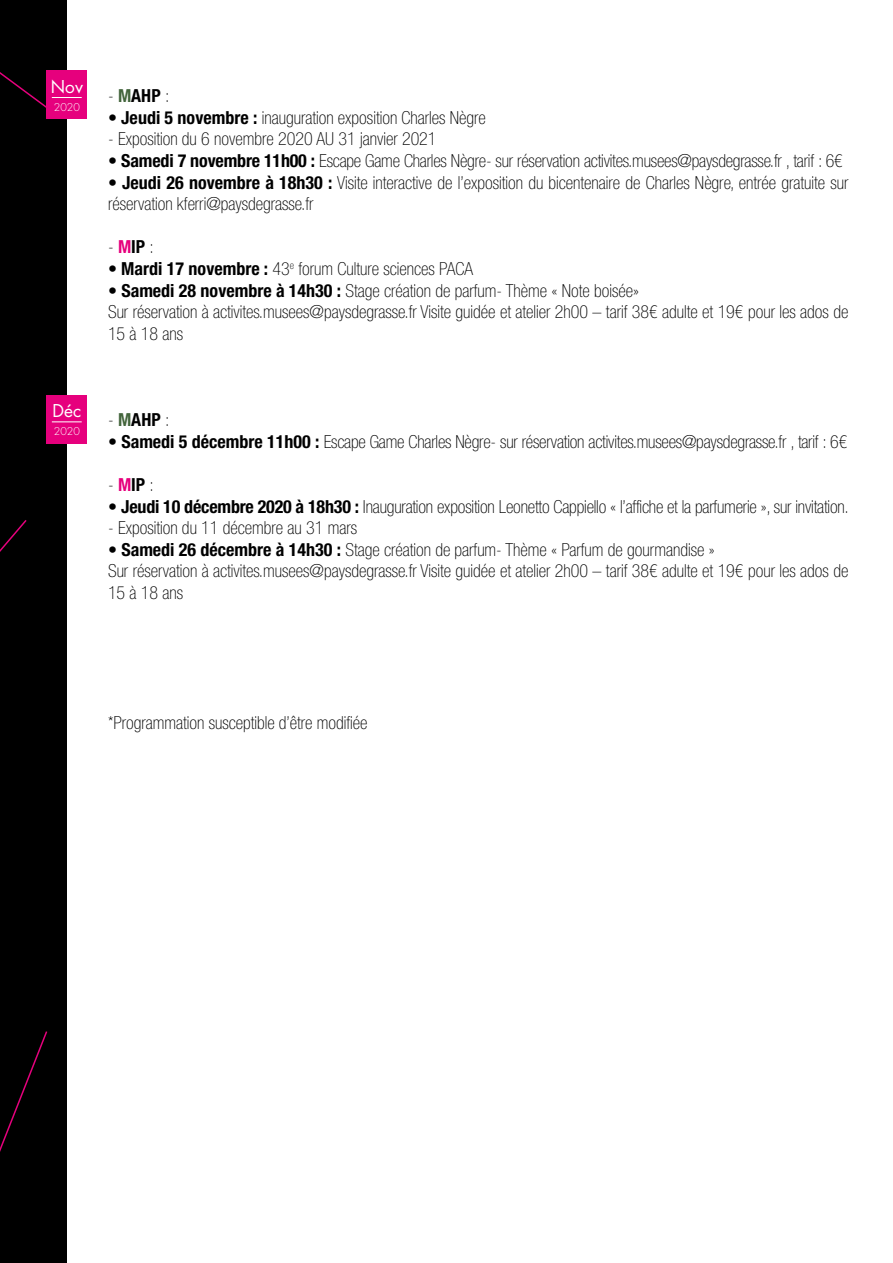
<style>
.page{position:relative;width:893px;height:1263px;background:#fff}
.page>*{position:absolute;margin:0;border:0;box-sizing:border-box;transform-origin:0 0}
.t1{font:100 condensed 18px/21.6px "Helvetica Neue";color:#000}
.t2{font:700 condensed 18px "Helvetica Neue";color:#000}
.t3{font:17.25px "Futura Std";color:#fff}
.t4{font:300 10.5px "Futura Std";color:#fff}
.s1{font-weight:100}
.s2{color:#43653c}
.s3{font-weight:700}
.s4{font-weight:700;color:#e6007d}
</style>
<div class="page">
<div style="left:0;top:0;width:67px;height:1263px;background:#000"></div>
<svg style="left:0;top:1031px;width:48px;height:121px"></svg>
<svg style="left:0;top:70px;width:47px;height:45px"></svg>
<svg style="left:0;top:520px;width:27px;height:32px"></svg>
<div style="left:47px;top:70px;width:40px;height:49px;background:#e6007d"></div>
<hr style="left:52px;top:97px;width:30px;height:1px;background:#fff">
<div style="left:47px;top:395px;width:40px;height:48px;background:#e6007d"></div>
<hr style="left:52px;top:421px;width:30px;height:1px;background:#fff">
<p class="t3" style="left:51px;top:75px;width:33px">Nov</p>
<p class="t4" style="left:54px;top:101px;width:28px">2020</p>
<p class="t3" style="left:53px;top:400px;width:30px">Déc</p>
<p class="t4" style="left:54px;top:425px;width:28px">2020</p>
<p class="t2" style="left:108px;top:85px;width:63px"><span class="s1">-</span> <span class="s2">M</span>AHP <span class="s1">:</span></p>
<p class="t1" style="left:108px;top:106px;width:379px">• <span class="s3">Jeudi 5 novembre :</span> inauguration exposition Charles Nègre</p>
<p class="t1" style="left:108px;top:128px;width:330px">- Exposition du 6 novembre 2020 AU 31 janvier 2021</p>
<p class="t1" style="left:108px;top:150px;width:736px">• <span class="s3">Samedi 7 novembre 11h00 :</span> Escape Game Charles Nègre- sur réservation activites.musees@paysdegrasse.fr , tarif : 6€</p>
<p class="t1" style="left:108px;top:171px;width:742px">• <span class="s3">Jeudi 26 novembre à 18h30 :</span> Visite interactive de l’exposition du bicentenaire de Charles Nègre, entrée gratuite sur réservation kferri@paysdegrasse.fr</p>
<p class="t1" style="left:108px;top:236px;width:47px">- <span class="s4">M</span><span class="s3">IP</span> :</p>
<p class="t1" style="left:108px;top:258px;width:367px">• <span class="s3">Mardi 17 novembre :</span> 43<sup>e</sup> forum Culture sciences PACA</p>
<p class="t1" style="left:108px;top:279px;width:742px">• <span class="s3">Samedi 28 novembre à 14h30 :</span> Stage création de parfum- Thème « Note boisée»<br>Sur réservation à activites.musees@paysdegrasse.fr Visite guidée et atelier 2h00 – tarif 38€ adulte et 19€ pour les ados de<br>15 à 18 ans</p>
<p class="t2" style="left:108px;top:409px;width:63px"><span class="s1">-</span> <span class="s2">M</span>AHP <span class="s1">:</span></p>
<p class="t1" style="left:108px;top:430px;width:741px">• <span class="s3">Samedi 5 décembre 11h00 :</span> Escape Game Charles Nègre- sur réservation activites.musees@paysdegrasse.fr , tarif : 6€</p>
<p class="t1" style="left:108px;top:474px;width:47px">- <span class="s4">M</span><span class="s3">IP</span> :</p>
<p class="t1" style="left:108px;top:495px;width:742px">• <span class="s3">Jeudi 10 décembre 2020 à 18h30 :</span> Inauguration exposition Leonetto Cappiello « l’affiche et la parfumerie », sur invitation.</p>
<p class="t1" style="left:108px;top:517px;width:251px">- Exposition du 11 décembre au 31 mars</p>
<p class="t1" style="left:108px;top:538px;width:742px">• <span class="s3">Samedi 26 décembre à 14h30 :</span> Stage création de parfum- Thème « Parfum de gourmandise »<br>Sur réservation à activites.musees@paysdegrasse.fr Visite guidée et atelier 2h00 – tarif 38€ adulte et 19€ pour les ados de<br>15 à 18 ans</p>
<p class="t1" style="left:108px;top:711px;width:261px">*Programmation susceptible d’être modifiée</p>
</div>
